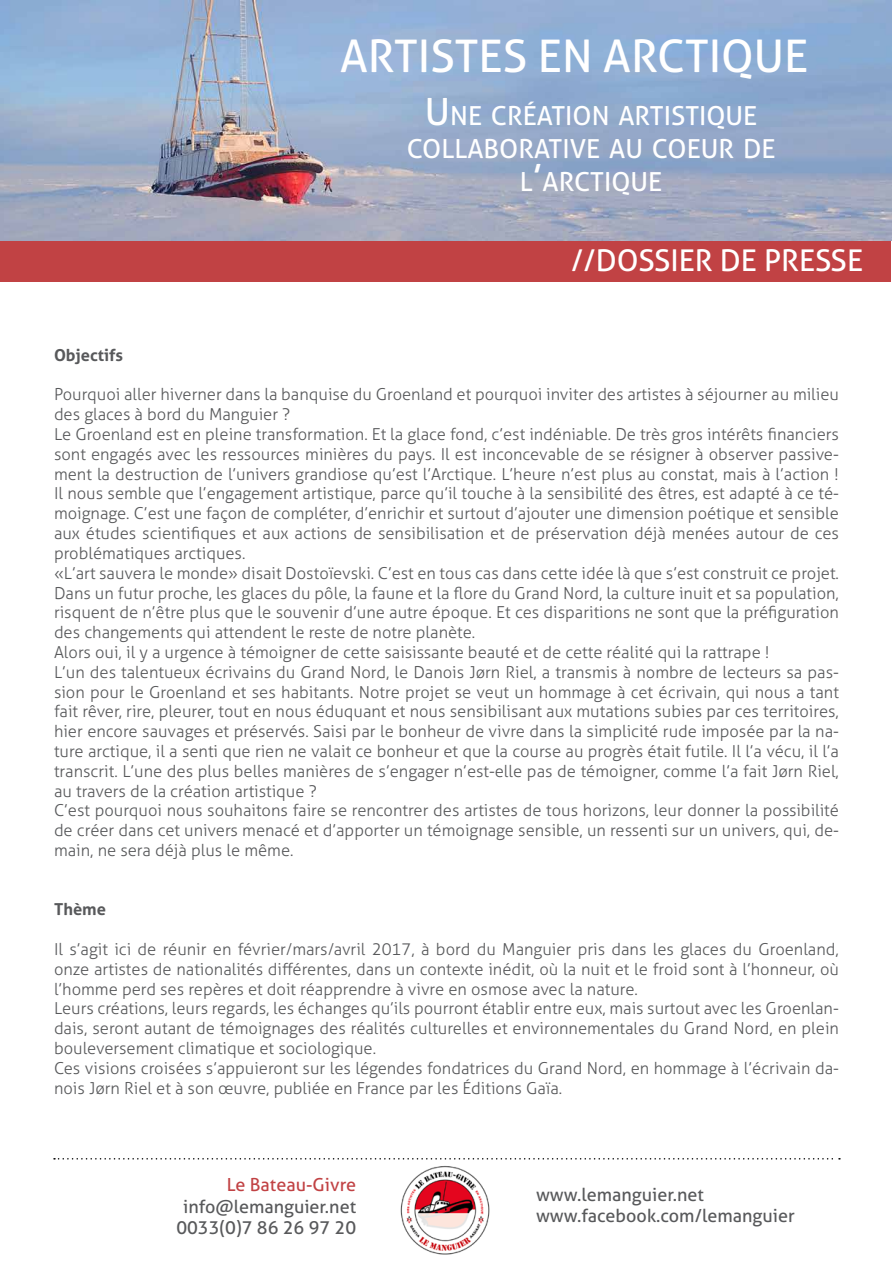
<style>
.page{position:relative;width:893px;height:1263px;background:#fff}
.page>*{position:absolute;margin:0;border:0;box-sizing:border-box;transform-origin:0 0}
.t1{font:45px "Aller";color:#fff}
.t2{font:30px "Aller";color:#fff}
.t3{font:26.25px/33px "Aller";color:#fff;text-align:center}
.t4{font:18px/21.6px "Aller";color:#58595b;text-align:center}
.t5{font:18px "Aller";color:#c14244}
.t6{font:300 16.5px/19.8px "Aller";color:#58595b}
.t7{font:700 16.5px "Aller";color:#58595b}
.s1{font-size:37.5px}
</style>
<div class="page">
<div style="left:1px;top:240px;width:890px;height:41px;background:#c14244"></div>
<img style="left:0;top:1px;width:892px;height:240px">
<svg style="left:54px;top:1158px;width:786px;height:1px"></svg>
<img style="left:400px;top:1166px;width:90px;height:89px">
<h1 class="t1" style="left:340px;top:29px;width:470px">Artistes en Arctique</h1>
<h3 class="t3" style="left:407px;top:99px;width:370px"><span class="s1">U</span>NE CRÉATION ARTISTIQU E<br>COLLABORATIVE AU COEU R DE<br>L<span class="s1">’</span>ARCTIQU E</h3>
<h2 class="t2" style="left:571px;top:242px;width:293px">//dossier de presse</h2>
<p class="t7" style="left:54px;top:345px;width:71px">Objectifs</p>
<p class="t6" style="left:54px;top:385px;width:787px">Pourquoi aller hiverner dans la banquise du Groenland et pourquoi inviter des artistes à séjourner au milieu des glaces à bord du Manguier ?<br>Le Groenland est en pleine transformation. Et la glace fond, c’est indéniable. De très gros intérêts financiers sont engagés avec les ressources minières du pays. Il est inconcevable de se résigner à observer passive&shy;ment la destruction de l’univers grandiose qu’est l’Arctique. L’heure n’est plus au constat, mais à l’action !<br>Il nous semble que l’engagement artistique, parce qu’il touche à la sensibilité des êtres, est adapté à ce té&shy;moignage. C’est une façon de compléter, d’enrichir et surtout d’ajouter une dimension poétique et sensible aux études scientifiques et aux actions de sensibilisation et de préservation déjà menées autour de ces problématiques arctiques.<br>«L’art sauvera le monde» disait Dostoïevski. C’est en tous cas dans cette idée là que s’est construit ce projet.<br>Dans un futur proche, les glaces du pôle, la faune et la flore du Grand Nord, la culture inuit et sa population, risquent de n’être plus que le souvenir d’une autre époque. Et ces disparitions ne sont que la préfiguration des changements qui attendent le reste de notre planète.<br>Alors oui, il y a urgence à témoigner de cette saisissante beauté et de cette réalité qui la rattrape !<br>L’un des talentueux écrivains du Grand Nord, le Danois Jørn Riel, a transmis à nombre de lecteurs sa pas&shy;sion pour le Groenland et ses habitants. Notre projet se veut un hommage à cet écrivain, qui nous a tant fait rêver, rire, pleurer, tout en nous éduquant et nous sensibilisant aux mutations subies par ces territoires, hier encore sauvages et préservés. Saisi par le bonheur de vivre dans la simplicité rude imposée par la na&shy;ture arctique, il a senti que rien ne valait ce bonheur et que la course au progrès était futile. Il l’a vécu, il l’a transcrit. L’une des plus belles manières de s’engager n’est-elle pas de témoigner, comme l’a fait Jørn Riel, au travers de la création artistique ?<br>C’est pourquoi nous souhaitons faire se rencontrer des artistes de tous horizons, leur donner la possibilité de créer dans cet univers menacé et d’apporter un témoignage sensible, un ressenti sur un univers, qui, de&shy;main, ne sera déjà plus le même.</p>
<p class="t7" style="left:54px;top:899px;width:54px">Thème</p>
<p class="t6" style="left:54px;top:939px;width:786px">Il s’agit ici de réunir en février/mars/avril 2017, à bord du Manguier pris dans les glaces du Groenland, onze artistes de nationalités différentes, dans un contexte inédit, où la nuit et le froid sont à l’honneur, où l’homme perd ses repères et doit réapprendre à vivre en osmose avec la nature.<br>Leurs créations, leurs regards, les échanges qu’ils pourront établir entre eux, mais surtout avec les Groenlan&shy;dais, seront autant de témoignages des réalités culturelles et environnementales du Grand Nord, en plein bouleversement climatique et sociologique.<br>Ces visions croisées s’appuieront sur les légendes fondatrices du Grand Nord, en hommage à l’écrivain da&shy;nois Jørn Riel et à son œuvre, publiée en France par les Éditions Gaïa.</p>
<p class="t5" style="left:227px;top:1174px;width:131px">Le Bateau-Givre</p>
<p class="t4" style="left:176px;top:1195px;width:181px">info@lemanguier.net<br>0033(0)7 86 26 97 20</p>
<p class="t4" style="left:536px;top:1183px;width:260px;text-align:left">www.lemanguier.net www.facebook.com/lemanguier</p>
</div>
